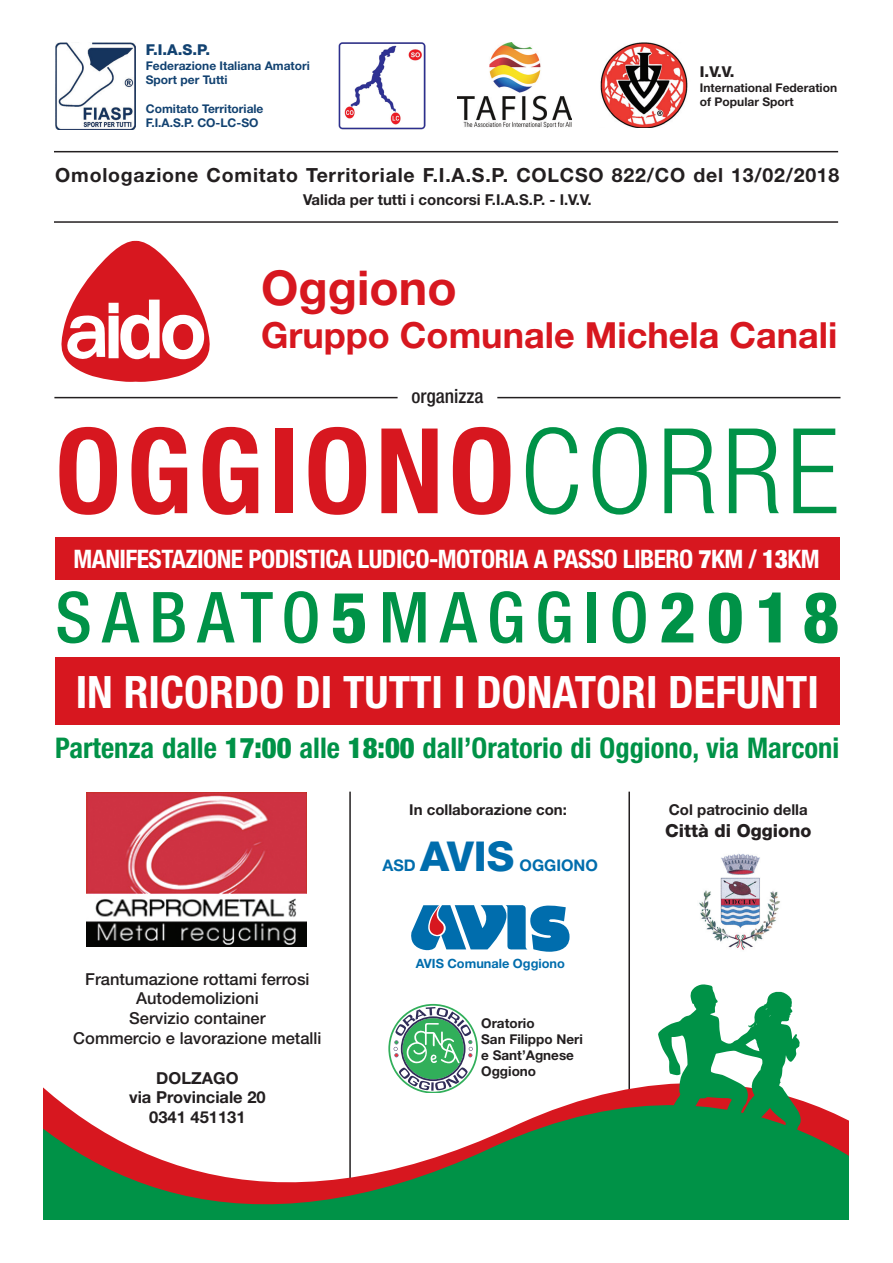
<style>
.page{position:relative;width:893px;height:1263px;background:#fff}
.page>*{position:absolute;margin:0;border:0;box-sizing:border-box;transform-origin:0 0}
.t1{font:700 condensed 118.5px "Helvetica Neue LT Std";letter-spacing:.045em;color:#d7171f}
.t2{font:500 condensed 70.5px "Helvetica Neue LT Std";letter-spacing:.145em;color:#009247}
.t3{font:700 48px "Helvetica Neue LT Std";color:#d7171f}
.t4{font:700 condensed 44.7px "Helvetica Neue LT Std";color:#fff}
.t5{font:800 41.25px "Helvetica Neue LT Std";color:#006dad}
.t6{font:700 36px "Helvetica Neue LT Std";color:#d7171f}
.t7{font:700 condensed 28.5px "Helvetica Neue LT Std";color:#009247}
.t8{font:700 condensed 25.5px "Helvetica Neue LT Std";letter-spacing:-.02em;color:#fff}
.t9{font:700 19.5px "Helvetica Neue LT Std";letter-spacing:.04em;color:#231f20}
.t10{font:500 condensed 19.5px "Helvetica Neue LT Std";color:#231f20}
.t11{font:800 18px "Helvetica Neue LT Std";color:#231f20}
.t12{font:500 16.5px "Helvetica Neue LT Std";color:#231f20}
.t13{font:700 16.5px "Helvetica Neue LT Std";color:#231f20}
.t14{font:700 16.05px "Helvetica Neue LT Std";color:#006dad}
.t15{font:700 15px "Helvetica Neue LT Std";color:#231f20}
.t16{font:800 15px "Helvetica Neue LT Std";color:#124271}
.t17{font:800 15px "Helvetica Neue LT Std";color:#231f20}
.t18{font:700 13.5px "Helvetica Neue LT Std";color:#231f20}
.t19{font:700 12.75px "Helvetica Neue LT Std";color:#006dad}
.t20{font:700 12px "Helvetica Neue LT Std";color:#124271}
.t21{font:700 12px "Helvetica Neue LT Std";color:#231f20}
.s1{font-weight:300;color:#009247}
.s2{font-weight:900}
.s3{font-weight:800}
</style>
<div class="page">
<hr style="left:349px;top:792px;width:2px;height:420px;background:#231f20">
<hr style="left:628px;top:792px;width:2px;height:321px;background:#231f20">
<hr style="left:54px;top:151px;width:784px;height:1px;background:#231f20">
<hr style="left:54px;top:221px;width:784px;height:2px;background:#231f20">
<svg style="left:43px;top:932px;width:806px;height:288px"></svg>
<div style="left:55px;top:537px;width:784px;height:43px;background:#d7171f"></div>
<div style="left:55px;top:657px;width:784px;height:68px;background:#d7171f"></div>
<svg style="left:61px;top:241px;width:149px;height:141px"></svg>
<hr style="left:54px;top:397px;width:344px;height:1px;background:#231f20">
<hr style="left:497px;top:397px;width:343px;height:1px;background:#231f20">
<svg style="left:409px;top:905px;width:160px;height:47px"></svg>
<svg style="left:388px;top:1004px;width:90px;height:89px"></svg>
<img style="left:86px;top:793px;width:220px;height:153px">
<img style="left:55px;top:43px;width:80px;height:86px">
<img style="left:458px;top:43px;width:114px;height:85px">
<img style="left:600px;top:43px;width:88px;height:85px">
<img style="left:697px;top:853px;width:85px;height:99px">
<img style="left:339px;top:43px;width:87px;height:86px">
<svg style="left:627px;top:984px;width:185px;height:202px"></svg>
<p class="t16" style="left:146px;top:41px;width:66px">F.I.A.S.P.</p>
<p class="t20" style="left:146px;top:58px;width:166px">Federazione Italiana Amatori</p>
<p class="t20" style="left:146px;top:72px;width:83px">Sport per Tutti</p>
<p class="t20" style="left:146px;top:101px;width:119px">Comitato Territoriale</p>
<p class="t20" style="left:146px;top:116px;width:114px">F.I.A.S.P. CO-LC-SO</p>
<p class="t17" style="left:700px;top:63px;width:36px">I.V.V.</p>
<p class="t21" style="left:700px;top:80px;width:139px">International Federation</p>
<p class="t21" style="left:700px;top:94px;width:95px">of Popular Sport</p>
<p class="t9" style="left:55px;top:163px;width:786px">Omologazione Comitato Territoriale F.I.A.S.P. COLCSO 822/CO del 13/02/2018</p>
<p class="t15" style="left:303px;top:190px;width:290px">Valida per tutti i concorsi F.I.A.S.P. - I.V.V.</p>
<p class="t3" style="left:261px;top:258px;width:197px">Oggiono</p>
<p class="t6" style="left:261px;top:313px;width:578px">Gruppo Comunale Michela Canali</p>
<p class="t10" style="left:411px;top:384px;width:74px">organizza</p>
<p class="t1" style="left:55px;top:399px;width:786px">OGGIONO<span class="s1">CORRE</span></p>
<p class="t8" style="left:73px;top:543px;width:748px">MANIFESTAZIONE PODISTICA LUDICO-MOTORIA A PASSO LIBERO <span class="s2">7</span>KM / <span class="s2">13</span>KM</p>
<p class="t2" style="left:55px;top:575px;width:786px">SABATO<span class="s3">5</span>MAGGIO<span class="s3">2018</span></p>
<p class="t4" style="left:76px;top:665px;width:745px">IN RICORDO DI TUTTI I DONATORI DEFUNTI</p>
<p class="t7" style="left:55px;top:730px;width:786px">Partenza dalle <span class="s2">17:00</span> alle <span class="s2">18:00</span> dall’Oratorio di Oggiono, via Marconi</p>
<p class="t12" style="left:85px;top:969px;width:226px">Frantumazione rottami ferrosi</p>
<p class="t12" style="left:136px;top:988px;width:124px">Autodemolizioni</p>
<p class="t12" style="left:129px;top:1008px;width:138px">Servizio container</p>
<p class="t12" style="left:73px;top:1028px;width:250px">Commercio e lavorazione metalli</p>
<p class="t13" style="left:156px;top:1067px;width:84px">DOLZAGO</p>
<p class="t13" style="left:129px;top:1087px;width:138px">via Provinciale 20</p>
<p class="t13" style="left:149px;top:1107px;width:98px">0341 451131</p>
<p class="t15" style="left:409px;top:800px;width:159px">In collaborazione con:</p>
<p class="t5" style="left:420px;top:832px;width:96px">AVIS</p>
<p class="t14" style="left:382px;top:855px;width:35px">ASD</p>
<p class="t14" style="left:519px;top:855px;width:80px">OGGIONO</p>
<p class="t19" style="left:416px;top:955px;width:151px">AVIS Comunale Oggiono</p>
<p class="t18" style="left:481px;top:1014px;width:55px">Oratorio</p>
<p class="t18" style="left:481px;top:1031px;width:103px">San Filippo Neri</p>
<p class="t18" style="left:481px;top:1047px;width:94px">e Sant’Agnese</p>
<p class="t18" style="left:481px;top:1063px;width:56px">Oggiono</p>
<p class="t15" style="left:669px;top:800px;width:140px">Col patrocinio della</p>
<p class="t11" style="left:665px;top:820px;width:148px">Città di Oggiono</p>
</div>
